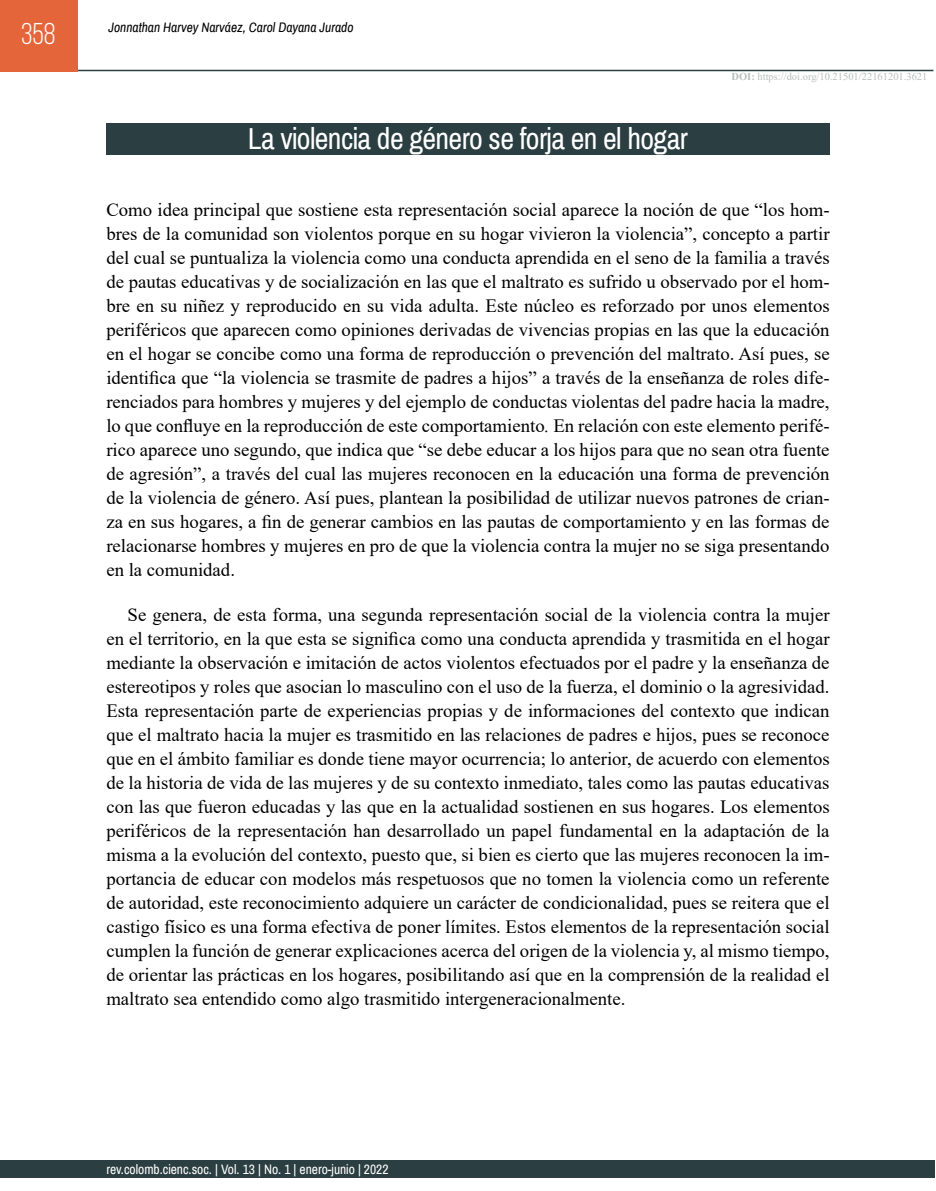
<style>
.page{position:relative;width:936px;height:1191px;background:#fff}
.page>*{position:absolute;margin:0;border:0;box-sizing:border-box;transform-origin:0 0}
.t1{font:30px "Archivo Narrow";letter-spacing:-.02em;color:#fff}
.t2{font:30px "Bebas Neue";color:#fff}
.t3{font:18.75px/24px "Times New Roman";color:#000;text-align:justify}
.t4{font:13.5px "Archivo Narrow";color:#fff}
.t5{font:italic 13.5px "Archivo Narrow";color:#000}
.t6{font:10.5px "Times New Roman";color:#bbbdbe}
.s1{font-weight:700}
.s2{font-style:italic}
</style>
<div class="page">
<div style="left:0;top:1160px;width:934px;height:18px;background:#2b3e41"></div>
<hr style="left:77px;top:70px;width:856px;height:1px;background:#2b3e41">
<div style="left:0;top:0;width:78px;height:71px;background:#e5653b"></div>
<div style="left:106px;top:123px;width:723px;height:32px;background:#2b3e41"></div>
<h1 class="t2" style="left:21px;top:18px;width:36px">358</h1>
<p class="t5" style="left:108px;top:19px;width:246px">Jonnathan Harvey Narváez, Carol Dayana Jurado</p>
<h1 class="t1" style="left:248px;top:121px;width:441px">La violencia de género se forja en el hogar</h1>
<p class="t6" style="left:731px;top:69px;width:197px"><span class="s1">DOI:</span> https://doi.org/10.21501/22161201.3621</p>
<p class="t3" style="left:106px;top:197px;width:724px">Como idea principal que sostiene esta representación social aparece la noción de que “los hom&shy;bres de la comunidad son violentos porque en su hogar vivieron la violencia”, concepto a partir del cual se puntualiza la violencia como una conducta aprendida en el seno de la familia a través de pautas educativas y de socialización en las que el maltrato es sufrido u observado por el hom&shy;bre en su niñez y reproducido en su vida adulta. Este núcleo es reforzado por unos elementos periféricos que aparecen como opiniones derivadas de vivencias propias en las que la educación en el hogar se concibe como una forma de reproducción o prevención del maltrato. Así pues, se identifica que “la violencia se trasmite de padres a hijos” a través de la enseñanza de roles dife&shy;renciados para hombres y mujeres y del ejemplo de conductas violentas del padre hacia la madre, lo que confluye en la reproducción de este comportamiento<span class="s2">.</span> En relación con este elemento perifé&shy;rico aparece uno segundo, que indica que “se debe educar a los hijos para que no sean otra fuente de agresión”, a través del cual las mujeres reconocen en la educación una forma de prevención de la violencia de género. Así pues, plantean la posibilidad de utilizar nuevos patrones de crian&shy;za en sus hogares, a fin de generar cambios en las pautas de comportamiento y en las formas de relacionarse hombres y mujeres en pro de que la violencia contra la mujer no se siga presentando en la comunidad.</p>
<p class="t3" style="left:106px;top:602px;width:724px;text-indent:21px">Se genera, de esta forma, una segunda representación social de la violencia contra la mujer en el territorio, en la que esta se significa como una conducta aprendida y trasmitida en el hogar mediante la observación e imitación de actos violentos efectuados por el padre y la enseñanza de estereotipos y roles que asocian lo masculino con el uso de la fuerza, el dominio o la agresividad.<br>Esta representación parte de experiencias propias y de informaciones del contexto que indican que el maltrato hacia la mujer es trasmitido en las relaciones de padres e hijos, pues se reconoce que en el ámbito familiar es donde tiene mayor ocurrencia; lo anterior, de acuerdo con elementos de la historia de vida de las mujeres y de su contexto inmediato, tales como las pautas educativas con las que fueron educadas y las que en la actualidad sostienen en sus hogares. Los elementos periféricos de la representación han desarrollado un papel fundamental en la adaptación de la misma a la evolución del contexto, puesto que, si bien es cierto que las mujeres reconocen la im&shy;portancia de educar con modelos más respetuosos que no tomen la violencia como un referente de autoridad, este reconocimiento adquiere un carácter de condicionalidad, pues se reitera que el castigo físico es una forma efectiva de poner límites. Estos elementos de la representación social cumplen la función de generar explicaciones acerca del origen de la violencia y, al mismo tiempo, de orientar las prácticas en los hogares, posibilitando así que en la comprensión de la realidad el maltrato sea entendido como algo trasmitido intergeneracionalmente.</p>
<p class="t4" style="left:106px;top:1160px;width:284px">rev.colomb.cienc.soc. | Vol. 13 | No. 1 | enero-junio | 2022</p>
</div>
